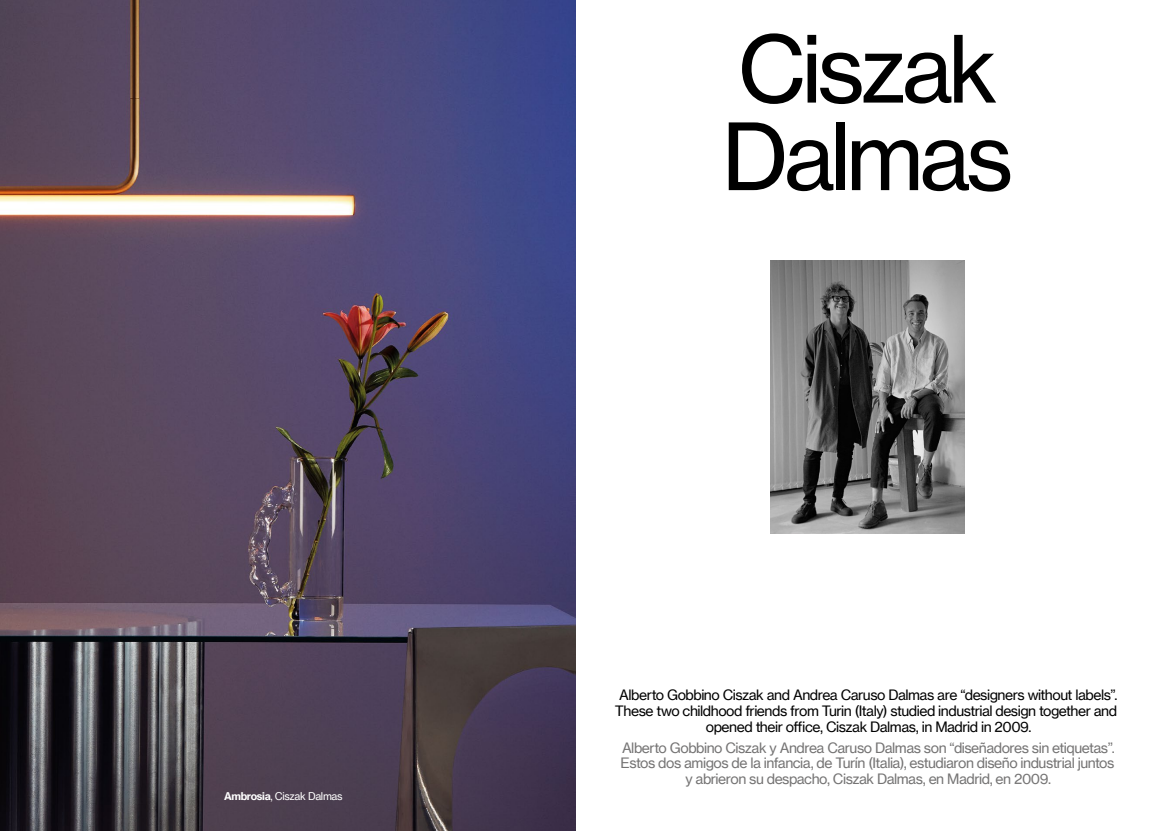
<style>
.page{position:relative;width:1151px;height:831px;background:#fff}
.page>*{position:absolute;margin:0;border:0;box-sizing:border-box;transform-origin:0 0}
.t1{font:91px/87.5px "N Haas Grotesk TX Pro 55 Rg";letter-spacing:-.05em;color:#000}
.t2{font:14px/15.8px "N Haas Grotesk TX Pro 55 Rg";letter-spacing:-.035em;color:#757474;text-align:center}
.t3{font:14px/15.8px "N Haas Grotesk TX Pro 55 Rg";letter-spacing:-.035em;color:#000;text-align:center}
.t4{font:10.5px "N Haas Grotesk TX Pro 55 Rg";letter-spacing:-.03em;color:#fff}
.s1{font-family:"N Haas Grotesk TX Pro 75 Bd"}
</style>
<div class="page">
<img style="left:0;top:0;width:575px;height:831px">
<img style="left:771px;top:260px;width:193px;height:273px">
<p class="t4" style="left:224px;top:792px;width:120px"><span class="s1">Ambrosia</span>, Ciszak Dalmas</p>
<h1 class="t1" style="left:722px;top:32px;width:293px">Ciszak<br>Dalmas</h1>
<p class="t3" style="left:615px;top:688px;width:504px">Alberto Gobbino Ciszak and Andrea Caruso Dalmas are “designers without labels”.<br>These two childhood friends from Turin (Italy) studied industrial design together and opened their office, Ciszak Dalmas, in Madrid in 2009.</p>
<p class="t2" style="left:621px;top:740px;width:496px">Alberto Gobbino Ciszak y Andrea Caruso Dalmas son “diseñadores sin etiquetas”.<br>Estos dos amigos de la infancia, de Turín (Italia), estudiaron diseño industrial juntos y abrieron su despacho, Ciszak Dalmas, en Madrid, en 2009.</p>
</div>
